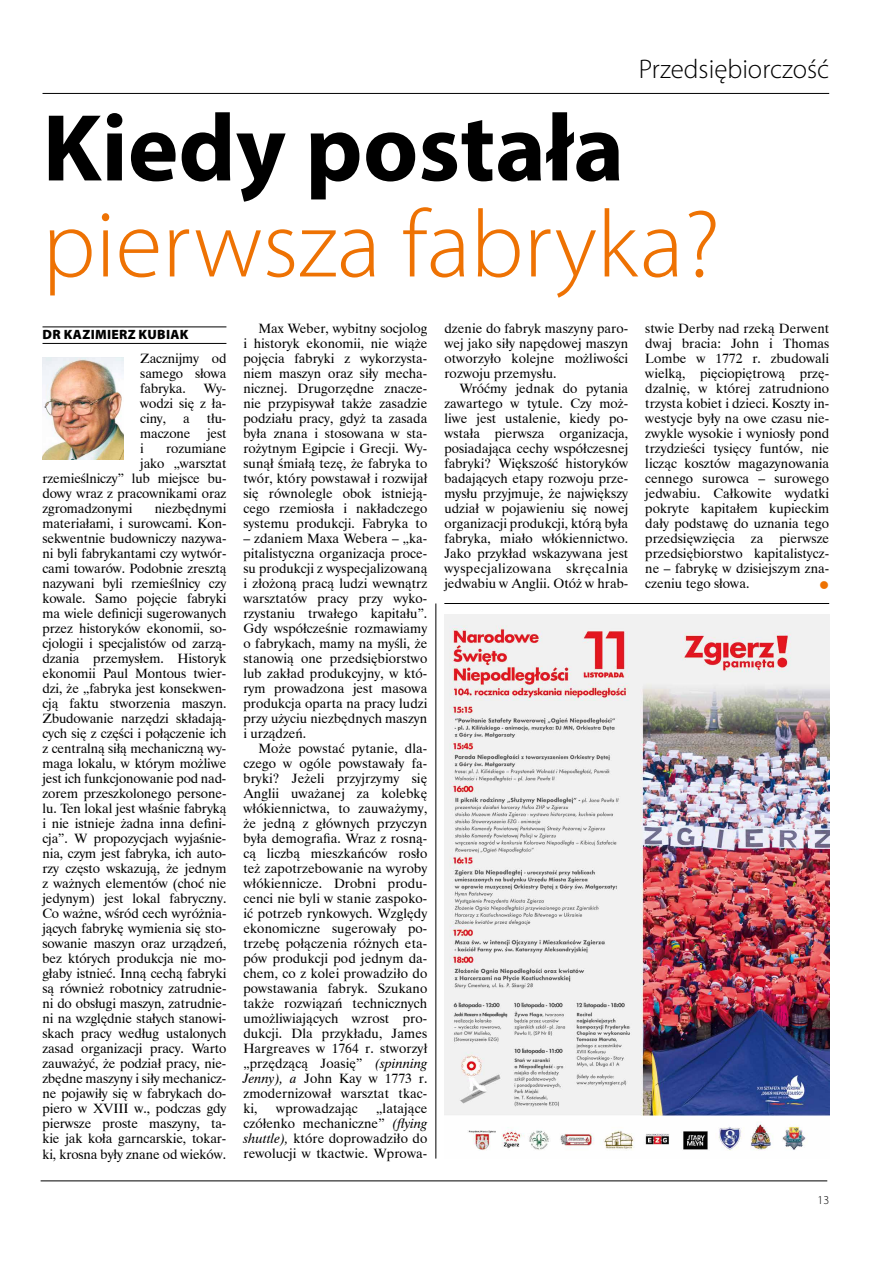
<style>
.page{position:relative;width:893px;height:1263px;background:#fff}
.page>*{position:absolute;margin:0;border:0;box-sizing:border-box;transform-origin:0 0}
.t1{font:300 96px "Myriad Pro";color:#ee7203}
.t2{font:700 96px "Myriad Pro";color:#000}
.t3{font:300 27px "Myriad Pro";color:#000}
.t4{font:13.5px/15px "Dutch 801 BT";color:#000;text-align:justify}
.t5{font:900 13.5px "Myriad Pro";letter-spacing:.02em;color:#000}
.t6{font:13.5px "Wingdings";color:#ee7203}
.t7{font:300 12px "Myriad Pro";color:#000}
.s1{font-style:italic}
</style>
<div class="page">
<hr style="left:41px;top:1180px;width:786px;height:1px;background:#000">
<hr style="left:43px;top:93px;width:786px;height:1px;background:#000">
<hr style="left:43px;top:327px;width:183px;height:1px;background:#000">
<hr style="left:43px;top:343px;width:183px;height:1px;background:#000">
<img style="left:43px;top:357px;width:80px;height:102px">
<img style="left:444px;top:614px;width:385px;height:537px">
<hr style="left:444px;top:603px;width:385px;height:1px;background:#000">
<hr style="left:436px;top:603px;width:1px;height:555px;background:#000">
<h2 class="t3" style="left:639px;top:54px;width:192px">Przedsiębiorczość</h2>
<h1 class="t2" style="left:43px;top:85px;width:583px">Kiedy postała</h1>
<h1 class="t1" style="left:43px;top:192px;width:679px">pierwsza fabryka?</h1>
<p class="t5" style="left:43px;top:327px;width:147px">DR KAZIMIERZ KUBIAK</p>
<p class="t4" style="left:140px;top:351px;width:88px">Zacznijmy od samego słowa fabryka.</p>
<p class="t4" style="left:140px;top:381px;width:88px;text-indent:63px">Wy&shy;wodzi się z ła&shy;ciny,</p>
<p class="t4" style="left:140px;top:411px;width:88px;text-indent:67px">tłu&shy;maczone jest i</p>
<p class="t4" style="left:183px;top:411px;width:8px">a</p>
<p class="t4" style="left:166px;top:441px;width:62px">rozumiane</p>
<p class="t4" style="left:140px;top:456px;width:88px">jako „warsztat</p>
<p class="t4" style="left:43px;top:471px;width:185px">rzemieślniczy” lub miejsce bu-</p>
<p class="t4" style="left:43px;top:486px;width:185px">dowy wraz z pracownikami oraz</p>
<p class="t4" style="left:43px;top:501px;width:91px">zgromadzonymi</p>
<p class="t4" style="left:43px;top:501px;width:185px;text-indent:112px">niezbędnymi materiałami, i surowcami. Kon&shy;sekwentnie budowniczy nazywa&shy;ni byli fabrykantami czy wytwór&shy;cami towarów. Podobnie zresztą nazywani byli rzemieślnicy czy kowale. Samo pojęcie fabryki ma wiele definicji sugerowanych przez historyków ekonomii, so&shy;cjologii i specjalistów od zarzą&shy;dzania przemysłem. Historyk ekonomii Paul Montous twier&shy;dzi, że „fabryka jest konsekwen&shy;cją faktu stworzenia maszyn.<br>Zbudowanie narzędzi składają&shy;cych się z części i połączenie ich z centralną siłą mechaniczną wy&shy;maga lokalu, w którym możliwe jest ich funkcjonowanie pod nad&shy;zorem przeszkolonego persone&shy;lu. Ten lokal jest właśnie fabryką i nie istnieje żadna inna defini&shy;cja”. W propozycjach wyjaśnie&shy;nia, czym jest fabryka, ich auto&shy;rzy często wskazują, że jednym z ważnych elementów (choć nie jedynym) jest lokal fabryczny.<br>Co ważne, wśród cech wyróżnia&shy;jących fabrykę wymienia się sto&shy;sowanie maszyn oraz urządzeń, bez których produkcja nie mo&shy;głaby istnieć. Inną cechą fabryki są również robotnicy zatrudnie&shy;ni do obsługi maszyn, zatrudnie&shy;ni na względnie stałych stanowi&shy;skach pracy według ustalonych zasad organizacji pracy. Warto zauważyć, że podział pracy, nie&shy;zbędne maszyny i siły mechanicz&shy;ne pojawiły się w fabrykach do&shy;piero w XVIII w., podczas gdy pierwsze proste maszyny, ta&shy;kie jak koła garncarskie, tokar&shy;ki, krosna były znane od wieków.</p>
<p class="t4" style="left:243px;top:321px;width:185px;text-indent:15px">Max Weber, wybitny socjolog i historyk ekonomii, nie wiąże pojęcia fabryki z wykorzysta&shy;niem maszyn oraz siły mecha&shy;nicznej. Drugorzędne znacze&shy;nie przypisywał także zasadzie podziału pracy, gdyż ta zasada była znana i stosowana w sta&shy;rożytnym Egipcie i Grecji. Wy&shy;sunął śmiałą tezę, że fabryka to twór, który powstawał i rozwijał się równolegle obok istnieją&shy;cego rzemiosła i nakładczego systemu produkcji. Fabryka to</p>
<p class="t4" style="left:243px;top:531px;width:185px">– zdaniem Maxa Webera – „ka&shy;pitalistyczna organizacja proce&shy;su produkcji z wyspecjalizowaną i złożoną pracą ludzi wewnątrz warsztatów pracy przy wyko&shy;rzystaniu trwałego kapitału”.<br>Gdy współcześnie rozmawiamy o fabrykach, mamy na myśli, że stanowią one przedsiębiorstwo lub zakład produkcyjny, w któ&shy;rym prowadzona jest masowa produkcja oparta na pracy ludzi przy użyciu niezbędnych maszyn i urządzeń.</p>
<p class="t4" style="left:243px;top:741px;width:185px;text-indent:15px">Może powstać pytanie, dla&shy;czego w ogóle powstawały fa&shy;bryki? Jeżeli przyjrzymy się Anglii uważanej za kolebkę włókiennictwa, to zauważymy, że jedną z głównych przyczyn była demografia. Wraz z rosną&shy;cą liczbą mieszkańców rosło też zapotrzebowanie na wyroby włókiennicze. Drobni produ&shy;cenci nie byli w stanie zaspoko&shy;ić potrzeb rynkowych. Względy ekonomiczne sugerowały po&shy;trzebę połączenia różnych eta&shy;pów produkcji pod jednym da&shy;chem, co z kolei prowadziło do powstawania fabryk. Szukano także rozwiązań technicznych umożliwiających wzrost pro&shy;dukcji. Dla przykładu, James Hargreaves w 1764 r. stworzył „przędzącą Joasię” <span class="s1">(spinning Jenny), a</span> John Kay w 1773 r. zmodernizował warsztat tkac&shy;ki,</p>
<p class="t4" style="left:243px;top:1100px;width:185px;text-indent:133px">„latające czółenko mechaniczne” <span class="s1">(flying shuttle),</span> które doprowadziło do rewolucji w tkactwie. Wprowa-</p>
<p class="t4" style="left:276px;top:1100px;width:83px">wprowadzając</p>
<p class="t4" style="left:444px;top:320px;width:185px">dzenie do fabryk maszyny paro&shy;wej jako siły napędowej maszyn otworzyło kolejne możliwości rozwoju przemysłu.</p>
<p class="t4" style="left:444px;top:380px;width:185px;text-indent:15px">Wróćmy jednak do pytania zawartego w tytule. Czy moż&shy;liwe jest ustalenie, kiedy po&shy;wstała pierwsza organizacja, posiadająca cechy współczesnej fabryki? Większość historyków badających etapy rozwoju prze&shy;mysłu przyjmuje, że największy udział w pojawieniu się nowej organizacji produkcji, którą była fabryka, miało włókiennictwo.<br>Jako przykład wskazywana jest wyspecjalizowana skręcalnia jedwabiu w Anglii. Otóż w hrab-</p>
<p class="t4" style="left:645px;top:320px;width:185px">stwie Derby nad rzeką Derwent dwaj bracia: John i Thomas Lombe w 1772 r. zbudowali wielką, pięciopiętrową przę&shy;dzalnię, w której zatrudniono trzysta kobiet i dzieci. Koszty in&shy;westycje były na owe czasu nie&shy;zwykle wysokie i wyniosły pond trzydzieści tysięcy funtów, nie licząc kosztów magazynowania cennego surowca – surowego jedwabiu. Całkowite wydatki pokryte kapitałem kupieckim dały podstawę do uznania tego przedsięwzięcia za pierwsze przedsiębiorstwo kapitalistycz&shy;ne – fabrykę w dzisiejszym zna&shy;czeniu tego słowa.</p>
<p class="t6" style="left:819px;top:578px;width:12px">●</p>
<p class="t7" style="left:817px;top:1193px;width:13px">13</p>
</div>
